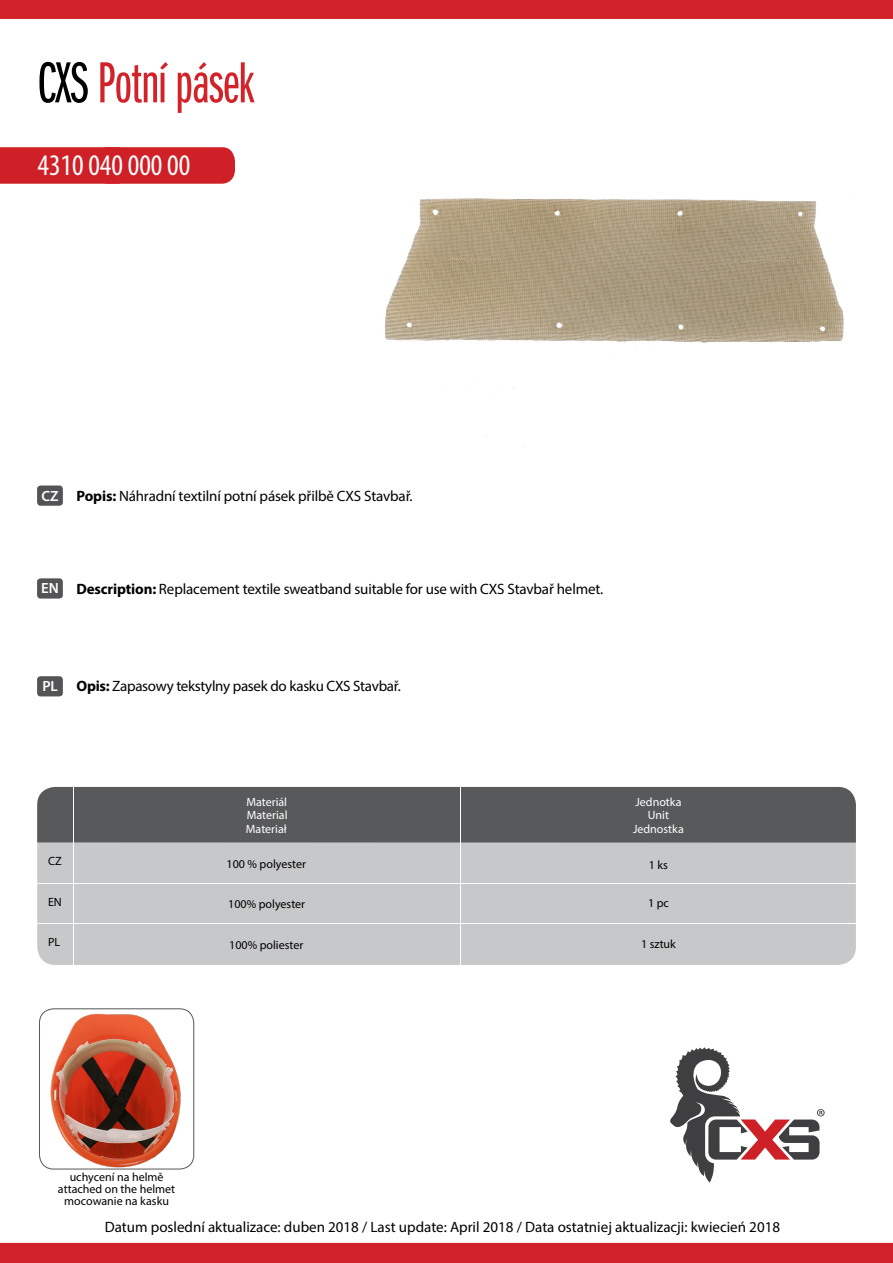
<style>
.page{position:relative;width:893px;height:1263px;background:#fff}
.page>*{position:absolute;margin:0;border:0;box-sizing:border-box;transform-origin:0 0}
.t1{font:60px "Franklin Got Itc DOT Boo Ext Com";letter-spacing:-.01em;color:#d2232a}
.t2{font:condensed 30px "Myriad Pro";color:#fff}
.t3{font:15px "Myriad Pro";letter-spacing:-.01em;color:#000}
.t4{font:600 14.85px "Myriad Pro";color:#fff}
.t5{font:12px/12px "Myriad Pro";color:#000;text-align:center}
.t6{font:12px "Myriad Pro";color:#fff}
.s1{color:#000}
.s2{font-weight:700}
</style>
<div class="page">
<div style="left:0;top:147px;width:235px;height:37px;background:#cf2027"></div>
<img style="left:384px;top:198px;width:460px;height:249px">
<img style="left:39px;top:1009px;width:155px;height:160px">
<div style="left:39px;top:1008px;width:155px;height:161px;border:1px solid #58595b;border-radius:14px"></div>
<div style="left:37px;top:485px;width:26px;height:21px;background:#545456;border-radius:3px"></div>
<div style="left:37px;top:578px;width:26px;height:21px;background:#545456;border-radius:3px"></div>
<div style="left:37px;top:676px;width:26px;height:20px;background:#545456;border-radius:3px"></div>
<div style="left:0;top:0;width:893px;height:19px;background:#d2232a"></div>
<div style="left:0;top:1243px;width:893px;height:20px;background:#d2232a"></div>
<div style="left:37px;top:787px;width:819px;height:178px;background:#c7c8ca;border-radius:18px"></div>
<div style="left:37px;top:787px;width:819px;height:55px;background:#58595b"></div>
<hr style="left:73px;top:787px;width:1px;height:178px;background:#fff">
<hr style="left:37px;top:923px;width:819px;height:1px;background:#fff">
<hr style="left:37px;top:883px;width:819px;height:1px;background:#fff">
<hr style="left:461px;top:787px;width:1px;height:178px;background:#fff">
<svg style="left:670px;top:1047px;width:155px;height:135px"></svg>
<h1 class="t1" style="left:37px;top:51px;width:218px"><span class="s1">CXS</span> Potní pásek</h1>
<h2 class="t2" style="left:38px;top:147px;width:154px">4310 040 000 00</h2>
<p class="t4" style="left:42px;top:486px;width:19px">CZ</p>
<p class="t3" style="left:77px;top:486px;width:338px"><span class="s2">Popis:</span> Náhradní textilní potní pásek přilbě CXS Stavbař.</p>
<p class="t4" style="left:41px;top:579px;width:19px">EN</p>
<p class="t3" style="left:77px;top:579px;width:528px"><span class="s2">Description:</span> Replacement textile sweatband suitable for use with CXS Stavbař helmet.</p>
<p class="t4" style="left:42px;top:677px;width:17px">PL</p>
<p class="t3" style="left:77px;top:677px;width:326px"><span class="s2">Opis:</span> Zapasowy tekstylny pasek do kasku CXS Stavbař.</p>
<p class="t6" style="left:246px;top:794px;width:42px">Materiál</p>
<p class="t6" style="left:246px;top:821px;width:42px">Materiał</p>
<p class="t6" style="left:247px;top:808px;width:42px">Material</p>
<p class="t6" style="left:635px;top:794px;width:48px">Jednotka</p>
<p class="t6" style="left:633px;top:821px;width:52px">Jednostka</p>
<p class="t6" style="left:648px;top:808px;width:23px">Unit</p>
<p class="t5" style="left:48px;top:855px;width:15px">CZ</p>
<p class="t5" style="left:227px;top:857px;width:81px">100 % polyester</p>
<p class="t5" style="left:649px;top:859px;width:21px">1 ks</p>
<p class="t5" style="left:48px;top:896px;width:15px">EN</p>
<p class="t5" style="left:228px;top:898px;width:78px">100% polyester</p>
<p class="t5" style="left:648px;top:897px;width:22px">1 pc</p>
<p class="t5" style="left:48px;top:936px;width:14px">PL</p>
<p class="t5" style="left:229px;top:938px;width:76px">100% poliester</p>
<p class="t5" style="left:641px;top:938px;width:36px">1 sztuk</p>
<p class="t5" style="left:58px;top:1171px;width:119px">uchycení na helmě attached on the helmet mocowanie na kasku</p>
<p class="t3" style="left:105px;top:1218px;width:677px">Datum poslední aktualizace: duben 2018 / Last update: April 2018 / Data ostatniej aktualizacji: kwiecień 2018</p>
</div>
